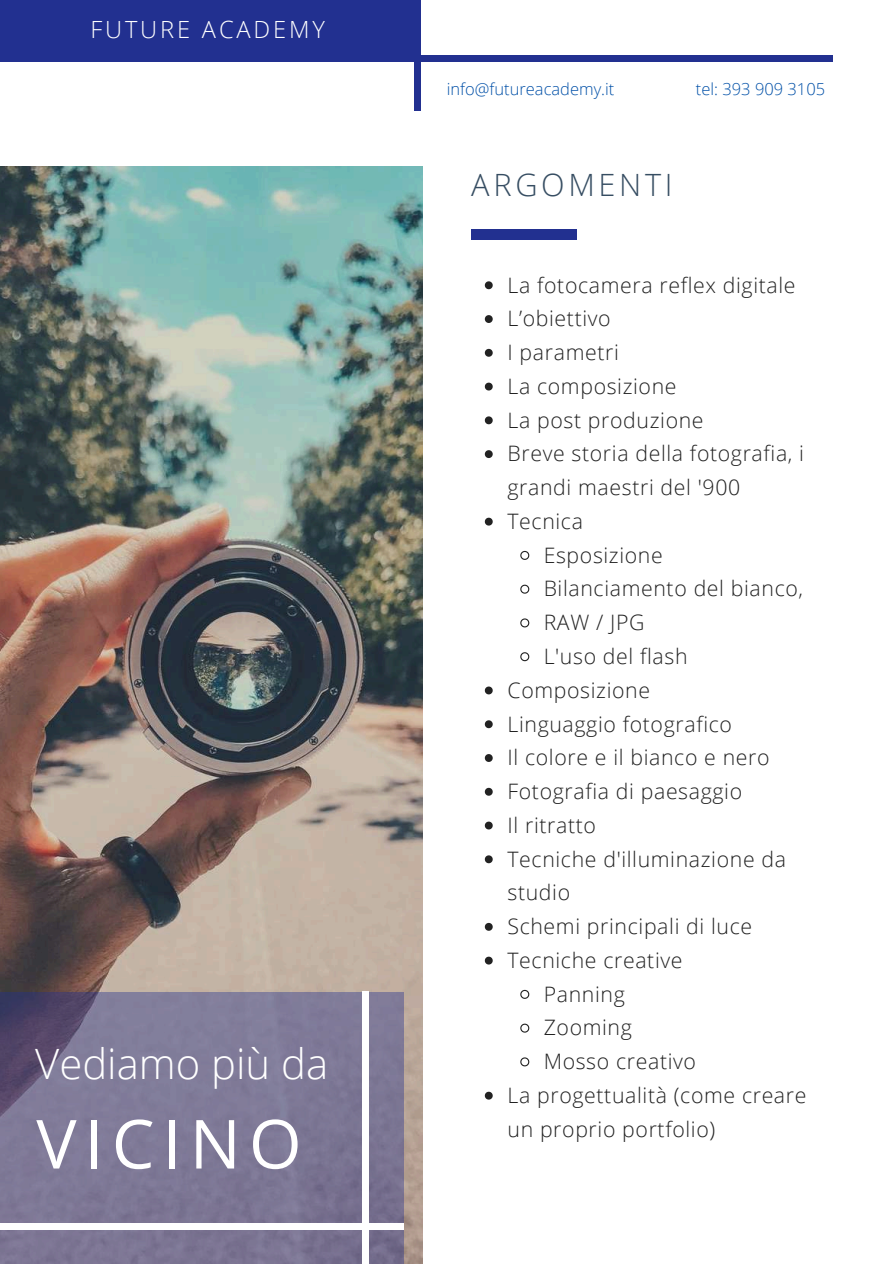
<style>
.page{position:relative;width:894px;height:1264px;background:#fff}
.page>*{position:absolute;margin:0;border:0;box-sizing:border-box;transform-origin:0 0}
.t1{font:67.8px "Open Sans";letter-spacing:.12em;color:#fff}
.t2{font:300 41.85px "Open Sans";color:#fff}
.t3{font:300 30.75px "Open Sans";letter-spacing:.12em;color:#364d62}
.t4{font:300 23.7px "Open Sans";letter-spacing:.12em;color:#fff}
.t5{font:300 21.3px "Open Sans";letter-spacing:.03em;color:#222}
.t6{font:300 16.5px "Open Sans";color:#0351a8}
</style>
<div class="page">
<div style="left:471px;top:229px;width:106px;height:10px;background:#223090"></div>
<svg style="left:484px;top:281px;width:8px;height:8px"></svg>
<svg style="left:484px;top:315px;width:8px;height:8px"></svg>
<svg style="left:484px;top:349px;width:8px;height:8px"></svg>
<svg style="left:484px;top:382px;width:8px;height:8px"></svg>
<svg style="left:484px;top:416px;width:8px;height:8px"></svg>
<svg style="left:484px;top:450px;width:8px;height:8px"></svg>
<svg style="left:484px;top:517px;width:8px;height:8px"></svg>
<svg style="left:520px;top:550px;width:10px;height:10px"></svg>
<svg style="left:520px;top:584px;width:10px;height:10px"></svg>
<svg style="left:520px;top:618px;width:10px;height:10px"></svg>
<svg style="left:520px;top:652px;width:10px;height:10px"></svg>
<svg style="left:484px;top:686px;width:8px;height:8px"></svg>
<svg style="left:484px;top:720px;width:8px;height:8px"></svg>
<svg style="left:484px;top:754px;width:8px;height:8px"></svg>
<svg style="left:484px;top:787px;width:8px;height:8px"></svg>
<svg style="left:484px;top:821px;width:8px;height:8px"></svg>
<svg style="left:484px;top:855px;width:8px;height:8px"></svg>
<svg style="left:484px;top:922px;width:8px;height:8px"></svg>
<svg style="left:484px;top:956px;width:8px;height:8px"></svg>
<svg style="left:520px;top:989px;width:10px;height:10px"></svg>
<svg style="left:520px;top:1023px;width:10px;height:10px"></svg>
<svg style="left:520px;top:1057px;width:10px;height:10px"></svg>
<svg style="left:484px;top:1091px;width:8px;height:8px"></svg>
<img style="left:0;top:166px;width:422px;height:1097px">
<svg style="left:0;top:991px;width:404px;height:272px;background:#7c7694"></svg>
<div style="left:0;top:1223px;width:404px;height:5px;background:#fff"></div>
<div style="left:363px;top:991px;width:5px;height:272px;background:#fff"></div>
<div style="left:414px;top:0;width:6px;height:111px;background:#223090"></div>
<div style="left:0;top:56px;width:832px;height:5px;background:#223090"></div>
<div style="left:0;top:0;width:417px;height:57px;background:#223090"></div>
<p class="t4" style="left:90px;top:12px;width:236px">FUTURE ACADEMY</p>
<h2 class="t2" style="left:35px;top:1033px;width:294px">Vediamo più da</h2>
<h1 class="t1" style="left:36px;top:1096px;width:267px">VICINO</h1>
<p class="t6" style="left:446px;top:77px;width:169px">info@futureacademy.it</p>
<p class="t6" style="left:695px;top:77px;width:131px">tel: 393 909 3105</p>
<h3 class="t3" style="left:471px;top:163px;width:203px">ARGOMENTI</h3>
<p class="t5" style="left:507px;top:270px;width:289px">La fotocamera reflex digitale</p>
<p class="t5" style="left:507px;top:303px;width:105px">L’obiettivo</p>
<p class="t5" style="left:507px;top:337px;width:113px">I parametri</p>
<p class="t5" style="left:507px;top:371px;width:170px">La composizione</p>
<p class="t5" style="left:507px;top:405px;width:197px">La post produzione</p>
<p class="t5" style="left:507px;top:438px;width:298px">Breve storia della fotografia, i</p>
<p class="t5" style="left:507px;top:472px;width:234px">grandi maestri del '900</p>
<p class="t5" style="left:507px;top:506px;width:77px">Tecnica</p>
<p class="t5" style="left:543px;top:540px;width:121px">Esposizione</p>
<p class="t5" style="left:543px;top:573px;width:261px">Bilanciamento del bianco,</p>
<p class="t5" style="left:543px;top:607px;width:102px">RAW / JPG</p>
<p class="t5" style="left:543px;top:641px;width:145px">L'uso del flash</p>
<p class="t5" style="left:507px;top:675px;width:144px">Composizione</p>
<p class="t5" style="left:507px;top:708px;width:226px">Linguaggio fotografico</p>
<p class="t5" style="left:507px;top:742px;width:263px">Il colore e il bianco e nero</p>
<p class="t5" style="left:507px;top:776px;width:236px">Fotografia di paesaggio</p>
<p class="t5" style="left:507px;top:810px;width:90px">Il ritratto</p>
<p class="t5" style="left:507px;top:843px;width:280px">Tecniche d'illuminazione da</p>
<p class="t5" style="left:507px;top:877px;width:64px">studio</p>
<p class="t5" style="left:507px;top:911px;width:246px">Schemi principali di luce</p>
<p class="t5" style="left:507px;top:945px;width:176px">Tecniche creative</p>
<p class="t5" style="left:543px;top:978px;width:83px">Panning</p>
<p class="t5" style="left:543px;top:1012px;width:90px">Zooming</p>
<p class="t5" style="left:543px;top:1046px;width:154px">Mosso creativo</p>
<p class="t5" style="left:507px;top:1080px;width:300px">La progettualità (come creare</p>
<p class="t5" style="left:507px;top:1113px;width:209px">un proprio portfolio)</p>
</div>
